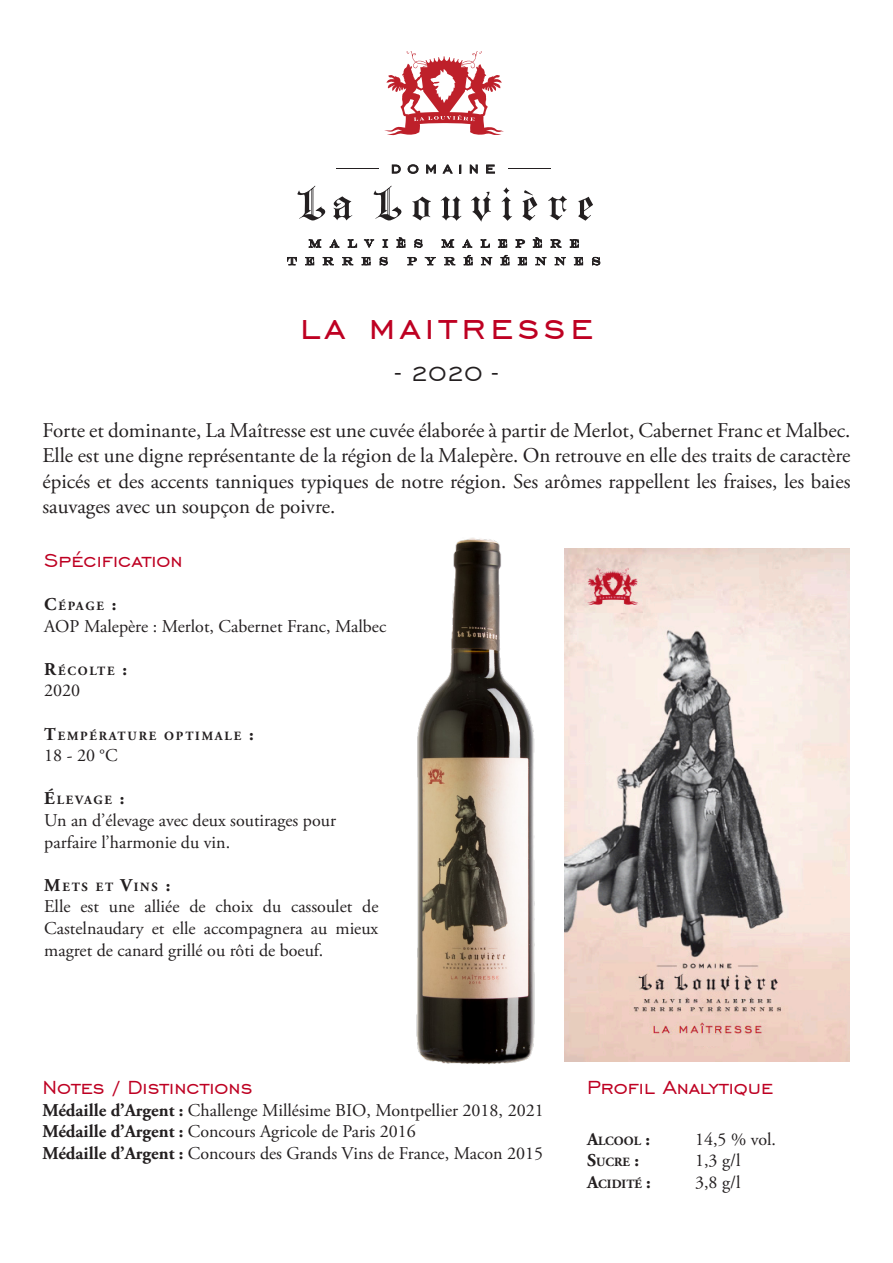
<style>
.page{position:relative;width:893px;height:1263px;background:#fff}
.page>*{position:absolute;margin:0;border:0;box-sizing:border-box;transform-origin:0 0}
.Vintage{font:45px "Engravers Gothic BT";letter-spacing:.1em;color:#be0022}
.Year{font:27px "Engravers Gothic BT";color:#231f20}
.Subtitle{font:24px "Engravers Gothic BT";color:#be0022}
.Description{font:21px/25.2px "Adobe Garamond Pro";color:#231f20;text-align:justify}
.Spec{font:18px/21.6px "Adobe Garamond Pro";color:#231f20}
.Small_title{font:700 12.6px "Adobe Garamond Pro";letter-spacing:.145em;color:#231f20}
.s1{font-size:18px}
.s2{font-weight:700}
</style>
<div class="page">
<svg style="left:309px;top:238px;width:270px;height:10px"></svg>
<svg style="left:392px;top:165px;width:8px;height:8px"></svg>
<svg style="left:408px;top:165px;width:10px;height:9px"></svg>
<svg style="left:426px;top:165px;width:10px;height:8px"></svg>
<svg style="left:443px;top:165px;width:9px;height:8px"></svg>
<svg style="left:470px;top:165px;width:7px;height:8px"></svg>
<svg style="left:486px;top:165px;width:9px;height:8px"></svg>
<hr style="left:336px;top:169px;width:43px;height:1px;background:#231f20">
<hr style="left:509px;top:169px;width:42px;height:1px;background:#231f20">
<svg style="left:412px;top:197px;width:19px;height:23px"></svg>
<svg style="left:441px;top:196px;width:20px;height:25px"></svg>
<svg style="left:502px;top:187px;width:10px;height:34px"></svg>
<svg style="left:548px;top:196px;width:19px;height:24px"></svg>
<svg style="left:578px;top:197px;width:15px;height:24px"></svg>
<svg style="left:522px;top:190px;width:15px;height:31px"></svg>
<svg style="left:471px;top:192px;width:20px;height:30px"></svg>
<svg style="left:373px;top:186px;width:28px;height:34px"></svg>
<svg style="left:333px;top:196px;width:19px;height:24px"></svg>
<svg style="left:297px;top:186px;width:28px;height:34px"></svg>
<svg style="left:287px;top:255px;width:313px;height:10px"></svg>
<svg style="left:384px;top:51px;width:120px;height:84px"></svg>
<img style="left:416px;top:537px;width:149px;height:528px">
<img style="left:565px;top:549px;width:285px;height:513px">
<div style="left:693px;top:1035px;width:29px;height:11px;background:#edcdc0"></div>
<p class="Vintage" style="left:300px;top:302px;width:294px">la maitresse</p>
<p class="Year" style="left:395px;top:359px;width:105px">- 2020 -</p>
<p class="Description" style="left:43px;top:419px;width:809px">Forte et dominante, La Maîtresse est une cuvée élaborée à partir de Merlot, Cabernet Franc et Malbec.<br>Elle est une digne représentante de la région de la Malepère. On retrouve en elle des traits de caractère épicés et des accents tanniques typiques de notre région. Ses arômes rappellent les fraises, les baies sauvages avec un soupçon de poivre.</p>
<p class="Subtitle" style="left:44px;top:547px;width:140px">Spécification</p>
<p class="Small_title" style="left:44px;top:599px;width:74px"><span class="s1">C</span>ÉPAGE <span class="s1">:</span></p>
<p class="Spec" style="left:44px;top:616px;width:343px">AOP Malepère : Merlot, Cabernet Franc, Malbec</p>
<p class="Small_title" style="left:44px;top:663px;width:84px"><span class="s1">R</span>ÉCOLTE <span class="s1">:</span></p>
<p class="Spec" style="left:44px;top:680px;width:38px">2020</p>
<p class="Small_title" style="left:44px;top:728px;width:211px"><span class="s1">T</span>EMPÉRATURE OPTIMALE <span class="s1">:</span></p>
<p class="Spec" style="left:44px;top:745px;width:75px">18 - 20 °C</p>
<p class="Small_title" style="left:44px;top:793px;width:82px"><span class="s1">É</span>LEVAGE <span class="s1">:</span></p>
<p class="Spec" style="left:44px;top:810px;width:293px">Un an d’élevage avec deux soutirages pour parfaire l’harmonie du vin.</p>
<p class="Small_title" style="left:44px;top:879px;width:128px"><span class="s1">M</span>ETS ET <span class="s1">V</span>INS <span class="s1">:</span></p>
<p class="Spec" style="left:44px;top:896px;width:336px;text-align:justify">Elle est une alliée de choix du cassoulet de Castelnaudary et elle accompagnera au mieux magret de canard grillé ou rôti de boeuf.</p>
<p class="Subtitle" style="left:43px;top:1074px;width:212px">Notes / Distinctions</p>
<p class="Spec" style="left:43px;top:1100px;width:503px"><span class="s2">Médaille d’Argent :</span> Challenge Millésime BIO, Montpellier 2018, 2021</p>
<p class="Spec" style="left:43px;top:1121px;width:375px"><span class="s2">Médaille d’Argent :</span> Concours Agricole de Paris 2016</p>
<p class="Spec" style="left:43px;top:1143px;width:502px"><span class="s2">Médaille d’Argent :</span> Concours des Grands Vins de France, Macon 2015</p>
<p class="Subtitle" style="left:587px;top:1074px;width:188px">Profil Analytique</p>
<p class="Small_title" style="left:587px;top:1133px;width:64px"><span class="s1">A</span>LCOOL <span class="s1">:</span></p>
<p class="Spec" style="left:695px;top:1129px;width:83px">14,5 % vol.</p>
<p class="Small_title" style="left:587px;top:1155px;width:53px"><span class="s1">S</span>UCRE <span class="s1">:</span></p>
<p class="Spec" style="left:695px;top:1150px;width:47px">1,3 g/l</p>
<p class="Small_title" style="left:587px;top:1176px;width:65px"><span class="s1">A</span>CIDITÉ <span class="s1">:</span></p>
<p class="Spec" style="left:695px;top:1172px;width:47px">3,8 g/l</p>
</div>
